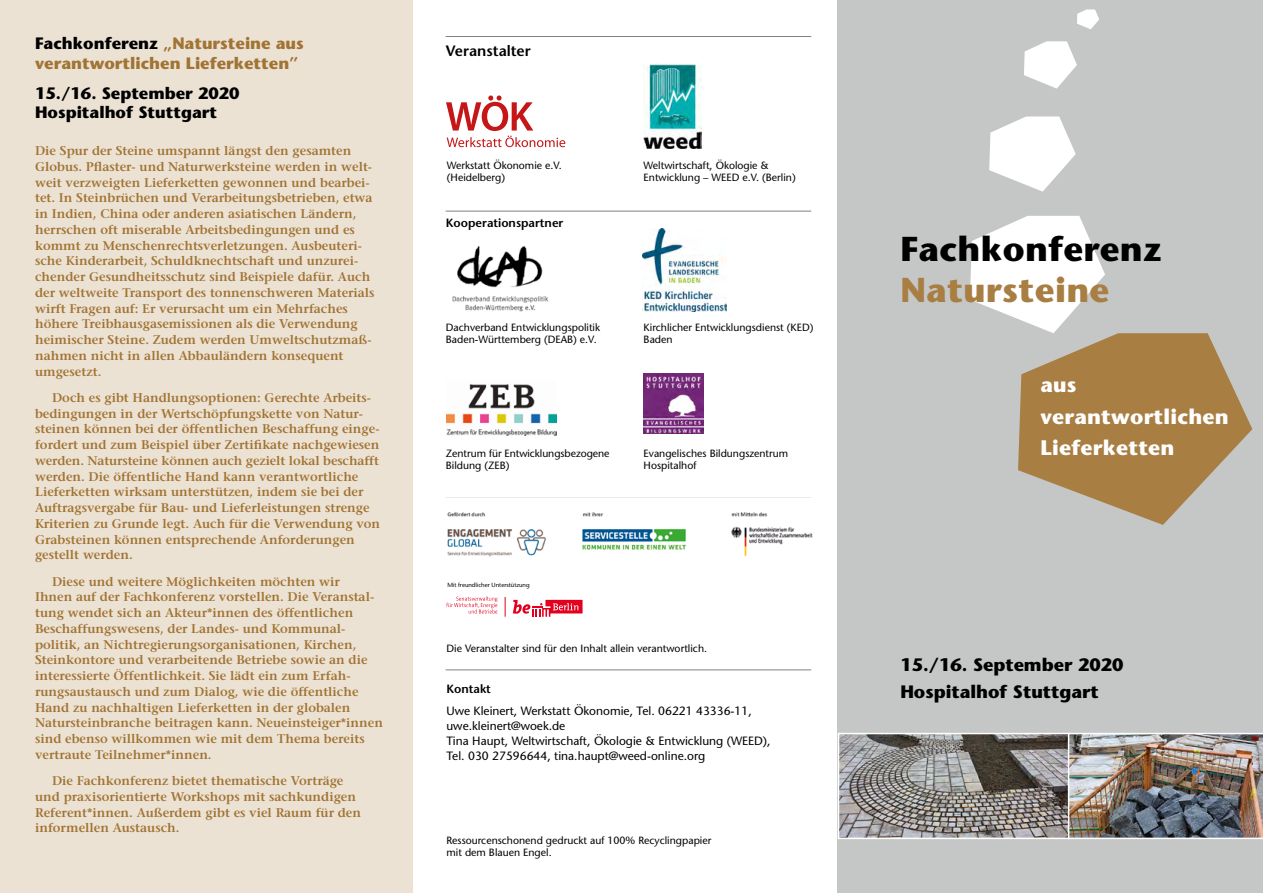
<style>
.page{position:relative;width:1263px;height:893px;background:#fff}
.page>*{position:absolute;margin:0;border:0;box-sizing:border-box;transform-origin:0 0}
.t1{font:700 34.5px "Stone Sans";letter-spacing:.01em;color:#000}
.t2{font:700 34.5px "Stone Sans";letter-spacing:.01em;color:#a87e42}
.t3{font:700 21px/31.5px "Stone Sans";letter-spacing:.01em;color:#fff}
.t4{font:700 18px/27px "Stone Sans";color:#000}
.t5{font:700 16.5px/19.5px "Stone Sans";color:#a17434}
.t6{font:700 16.5px/19.5px "Stone Sans";color:#000}
.t7{font:600 15px "Stone Sans";color:#000}
.t8{font:600 12.6px/15.8px "Stone Serif";color:#a17434}
.t9{font:12px/15px "Stone Sans";color:#000}
.t10{font:600 12px "Stone Sans";color:#000}
.t11{font:10.5px/12px "Stone Sans";color:#000}
.t12{font:6px "Stone Sans";color:#000}
.s1{color:#000}
</style>
<div class="page">
<div style="left:0;top:0;width:412px;height:893px;background:#ece2d4"></div>
<div style="left:838px;top:0;width:425px;height:893px;background:#c5c6c6"></div>
<svg style="left:1077px;top:9px;width:22px;height:20px"></svg>
<svg style="left:1024px;top:41px;width:53px;height:48px"></svg>
<svg style="left:989px;top:116px;width:87px;height:76px"></svg>
<svg style="left:970px;top:216px;width:282px;height:309px"></svg>
<img style="left:841px;top:736px;width:227px;height:100px">
<div style="left:838px;top:733px;width:233px;height:106px;border:2px solid #fff"></div>
<img style="left:1068px;top:733px;width:195px;height:106px">
<img style="left:644px;top:64px;width:58px;height:84px">
<img style="left:447px;top:384px;width:109px;height:51px">
<img style="left:644px;top:374px;width:59px;height:59px">
<img style="left:452px;top:246px;width:97px;height:66px">
<img style="left:643px;top:229px;width:83px;height:82px">
<hr style="left:446px;top:211px;width:365px;height:1px;background:#000">
<hr style="left:446px;top:498px;width:365px;height:1px;background:#000">
<hr style="left:446px;top:36px;width:365px;height:1px;background:#000">
<svg style="left:513px;top:600px;width:69px;height:17px"></svg>
<svg style="left:505px;top:597px;width:1px;height:20px"></svg>
<svg style="left:446px;top:596px;width:51px;height:17px"></svg>
<hr style="left:446px;top:669px;width:365px;height:1px;background:#000">
<svg style="left:446px;top:95px;width:119px;height:52px"></svg>
<img style="left:447px;top:512px;width:366px;height:45px">
<h3 class="t5" style="left:35px;top:34px;width:270px"><span class="s1">Fachkonferenz</span> „Natursteine aus verantwortlichen Lieferketten”</h3>
<h3 class="t6" style="left:35px;top:83px;width:206px">15./16. September 2020<br>Hospitalhof Stuttgart</h3>
<p class="t8" style="left:35px;top:143px;width:341px">Die Spur der Steine umspannt längst den gesamten Globus. Pflaster- und Naturwerksteine werden in welt&shy;weit verzweigten Lieferketten gewonnen und bearbei&shy;tet. In Steinbrüchen und Verarbeitungsbetrieben, etwa in Indien, China oder anderen asiatischen Ländern, herrschen oft miserable Arbeitsbedingungen und es kommt zu Menschenrechtsverletzungen. Ausbeuteri&shy;sche Kinderarbeit, Schuldknechtschaft und unzurei&shy;chender Gesundheitsschutz sind Beispiele dafür. Auch der weltweite Transport des tonnenschweren Materials wirft Fragen auf: Er verursacht um ein Mehrfaches höhere Treibhausgasemissionen als die Verwendung heimischer Steine. Zudem werden Umweltschutzmaß&shy;nahmen nicht in allen Abbauländern konsequent umgesetzt.</p>
<p class="t8" style="left:35px;top:389px;width:347px;text-indent:17px">Doch es gibt Handlungsoptionen: Gerechte Arbeits&shy;bedingungen in der Wertschöpfungskette von Natur&shy;steinen können bei der öffentlichen Beschaffung einge&shy;fordert und zum Beispiel über Zertifikate nachgewiesen werden. Natursteine können auch gezielt lokal beschafft werden. Die öffentliche Hand kann verantwortliche Lieferketten wirksam unterstützen, indem sie bei der Auftragsvergabe für Bau- und Lieferleistungen strenge Kriterien zu Grunde legt. Auch für die Verwendung von Grabsteinen können entsprechende Anforderungen gestellt werden.</p>
<p class="t8" style="left:35px;top:573px;width:349px;text-indent:17px">Diese und weitere Möglichkeiten möchten wir<br>Ihnen auf der Fachkonferenz vorstellen. Die Veranstal&shy;tung wendet sich an Akteur*innen des öffentlichen Beschaffungswesens, der Landes- und Kommunal&shy;politik, an Nichtregierungsorganisationen, Kirchen, Steinkontore und verarbeitende Betriebe sowie an die interessierte Öffentlichkeit. Sie lädt ein zum Erfah&shy;rungsaustausch und zum Dialog, wie die öffentliche Hand zu nachhaltigen Lieferketten in der globalen Natursteinbranche beitragen kann. Neueinsteiger*innen sind ebenso willkommen wie mit dem Thema bereits vertraute Teilnehmer*innen.</p>
<p class="t8" style="left:35px;top:773px;width:327px;text-indent:17px">Die Fachkonferenz bietet thematische Vorträge und praxisorientierte Workshops mit sachkundigen Referent*innen. Außerdem gibt es viel Raum für den informellen Austausch.</p>
<p class="t7" style="left:446px;top:41px;width:86px">Veranstalter</p>
<p class="t11" style="left:447px;top:159px;width:116px">Werkstatt Ökonomie e.V. (Heidelberg)</p>
<p class="t10" style="left:446px;top:216px;width:119px">Kooperationspartner</p>
<p class="t11" style="left:644px;top:159px;width:154px">Weltwirtschaft, Ökologie &amp;<br>Entwicklung – WEED e.V. (Berlin)</p>
<p class="t11" style="left:446px;top:322px;width:156px">Dachverband Entwicklungspolitik<br>Baden-Württemberg (DEAB) e.V.</p>
<p class="t11" style="left:644px;top:322px;width:171px">Kirchlicher Entwicklungsdienst (KED)<br>Baden</p>
<p class="t11" style="left:446px;top:447px;width:165px">Zentrum für Entwicklungsbezogene<br>Bildung (ZEB)</p>
<p class="t11" style="left:644px;top:447px;width:146px">Evangelisches Bildungszentrum<br>Hospitalhof</p>
<p class="t12" style="left:447px;top:581px;width:84px">Mit freundlicher Unterstützung</p>
<p class="t11" style="left:446px;top:642px;width:262px">Die Veranstalter sind für den Inhalt allein verantwortlich.</p>
<p class="t10" style="left:446px;top:682px;width:46px">Kontakt</p>
<p class="t9" style="left:446px;top:703px;width:326px">Uwe Kleinert, Werkstatt Ökonomie, Tel. 06221 43336-11, uwe.kleinert@woek.de<br>Tina Haupt, Weltwirtschaft, Ökologie &amp; Entwicklung (WEED), Tel. 030 27596644, tina.haupt@weed-online.org</p>
<p class="t11" style="left:446px;top:834px;width:266px">Ressourcenschonend gedruckt auf 100% Recyclingpapier mit dem Blauen Engel.</p>
<h1 class="t1" style="left:900px;top:228px;width:263px">Fachkonferenz</h1>
<h1 class="t2" style="left:900px;top:268px;width:211px">Natursteine</h1>
<h2 class="t3" style="left:1040px;top:369px;width:190px">aus verantwortlichen<br>Lieferketten</h2>
<h3 class="t4" style="left:900px;top:650px;width:225px">15./16. September 2020<br>Hospitalhof Stuttgart</h3>
</div>
